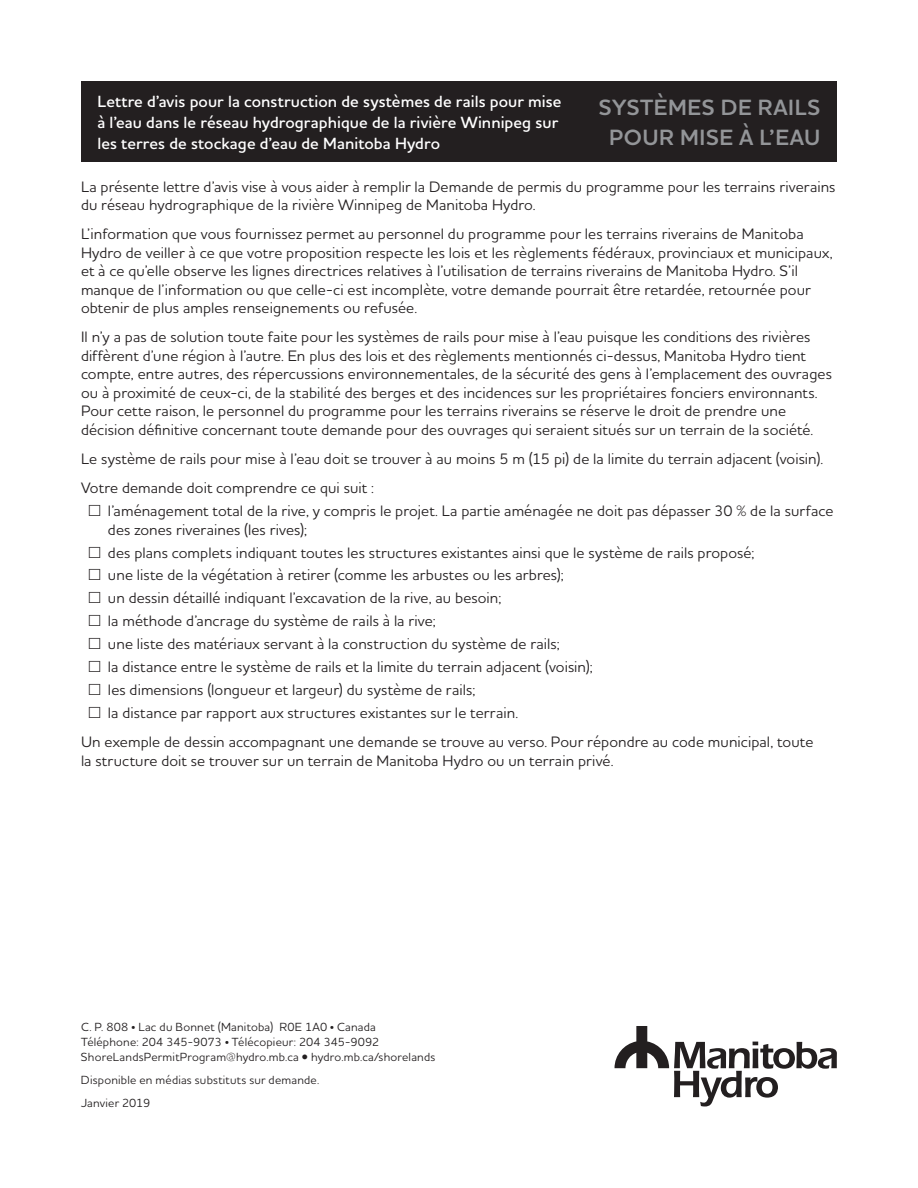
<style>
.page{position:relative;width:918px;height:1188px;background:#fff}
.page>*{position:absolute;margin:0;border:0;box-sizing:border-box;transform-origin:0 0}
.t1{font:700 22.5px/30px "MH Houschka Std";letter-spacing:.025em;color:#939598;text-align:center}
.t2{font:600 16.5px/21px "MH Houschka Std";letter-spacing:.005em;color:#fff}
.t3{font:15.3px/18.5px "MH Houschka Std";letter-spacing:.005em;color:#231f20}
.t4{font:12px/15px "MH Houschka Std";letter-spacing:.015em;color:#231f20}
.s1{font-size:7.5px}
</style>
<div class="page">
<div style="left:81px;top:81px;width:756px;height:81px;background:#231f20"></div>
<svg style="left:615px;top:1026px;width:222px;height:81px"></svg>
<h1 class="t1" style="left:599px;top:92px;width:223px">SYSTÈMES DE RAILS<br>POUR MISE À L’EAU</h1>
<p class="t2" style="left:98px;top:90px;width:466px">Lettre d’avis pour la construction de systèmes de rails pour mise à l’eau dans le réseau hydrographique de la rivière Winnipeg sur les terres de stockage d’eau de Manitoba Hydro</p>
<p class="t3" style="left:81px;top:177px;width:756px">La présente lettre d’avis vise à vous aider à remplir la Demande de permis du programme pour les terrains riverains du réseau hydrographique de la rivière Winnipeg de Manitoba Hydro.</p>
<p class="t3" style="left:81px;top:225px;width:753px">L’information que vous fournissez permet au personnel du programme pour les terrains riverains de Manitoba Hydro de veiller à ce que votre proposition respecte les lois et les règlements fédéraux, provinciaux et municipaux, et à ce qu’elle observe les lignes directrices relatives à l’utilisation de terrains riverains de Manitoba Hydro. S’il manque de l’information ou que celle-ci est incomplète, votre demande pourrait être retardée, retournée pour obtenir de plus amples renseignements ou refusée.</p>
<p class="t3" style="left:81px;top:328px;width:753px">Il n’y a pas de solution toute faite pour les systèmes de rails pour mise à l’eau puisque les conditions des rivières diffèrent d’une région à l’autre. En plus des lois et des règlements mentionnés ci-dessus, Manitoba Hydro tient compte, entre autres, des répercussions environnementales, de la sécurité des gens à l’emplacement des ouvrages ou à proximité de ceux-ci, de la stabilité des berges et des incidences sur les propriétaires fonciers environnants.<br>Pour cette raison, le personnel du programme pour les terrains riverains se réserve le droit de prendre une décision définitive concernant toute demande pour des ouvrages qui seraient situés sur un terrain de la société.</p>
<p class="t3" style="left:81px;top:444px;width:744px;line-height:29.2px">Le système de rails pour mise à l’eau doit se trouver à au moins 5 m (15 pi) de la limite du terrain adjacent (voisin).<br>Votre demande doit comprendre ce qui suit :</p>
<p class="t3" style="left:108px;top:501px;width:727px">l’aménagement total de la rive, y compris le projet. La partie aménagée ne doit pas dépasser 30 % de la surface des zones riveraines (les rives);</p>
<p class="t3" style="left:108px;top:540px;width:648px;line-height:23px">des plans complets indiquant toutes les structures existantes ainsi que le système de rails proposé; une liste de la végétation à retirer (comme les arbustes ou les arbres);<br>un dessin détaillé indiquant l’excavation de la rive, au besoin;<br>la méthode d’ancrage du système de rails à la rive;<br>une liste des matériaux servant à la construction du système de rails;<br>la distance entre le système de rails et la limite du terrain adjacent (voisin);<br>les dimensions (longueur et largeur) du système de rails;<br>la distance par rapport aux structures existantes sur le terrain.</p>
<p class="t3" style="left:81px;top:733px;width:734px">Un exemple de dessin accompagnant une demande se trouve au verso. Pour répondre au code municipal, toute la structure doit se trouver sur un terrain de Manitoba Hydro ou un terrain privé.</p>
<p class="t4" style="left:81px;top:1019px;width:356px">C. P. 808 <span class="s1">•</span> Lac du Bonnet (Manitoba) R0E 1A0 <span class="s1">•</span> Canada<br>Téléphone: 204 345-9073 <span class="s1">•</span> Télécopieur: 204 345-9092<br>ShoreLandsPermitProgram@hydro.mb.ca • hydro.mb.ca/shorelands</p>
<p class="t4" style="left:81px;top:1068px;width:240px;line-height:23.2px">Disponible en médias substituts sur demande.<br>Janvier 2019</p>
</div>
